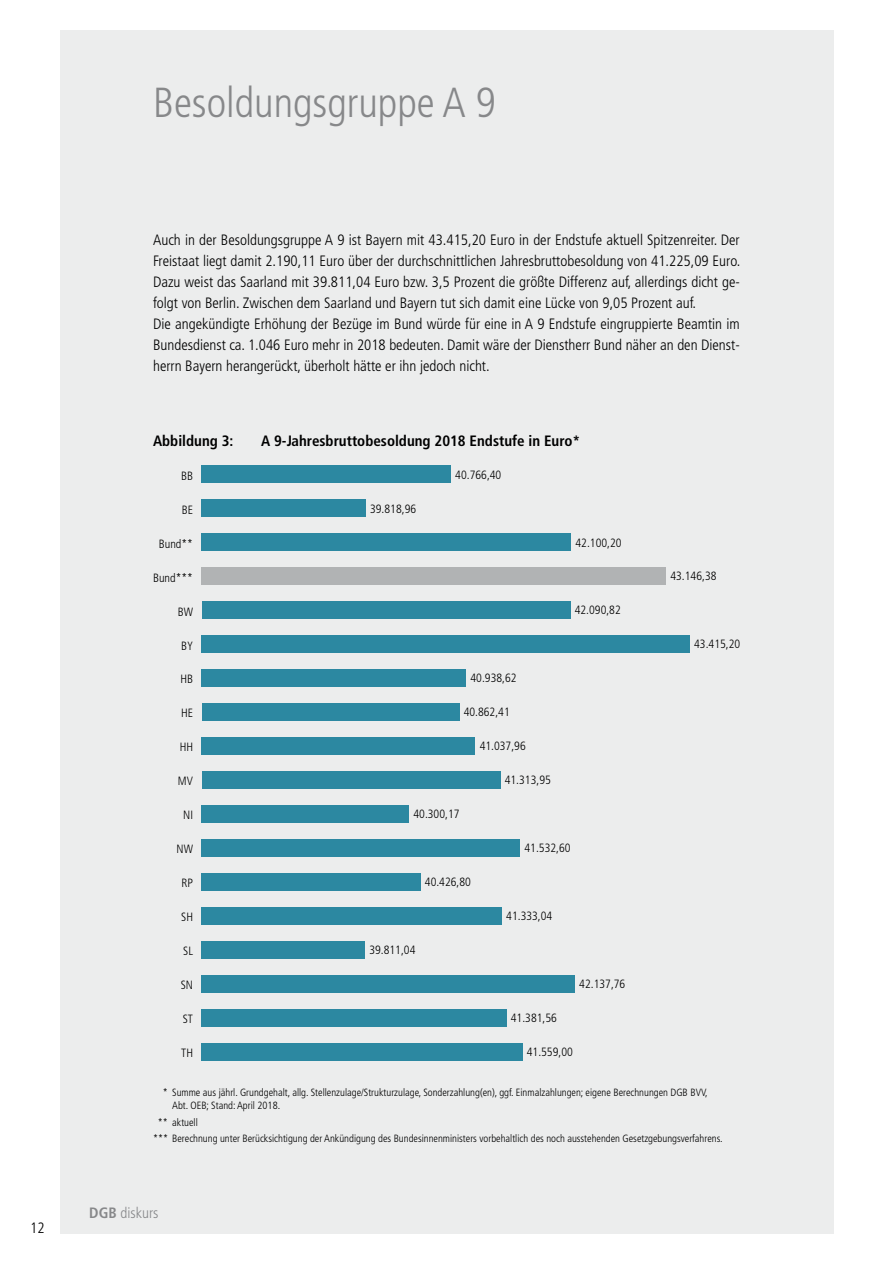
<style>
.page{position:relative;width:893px;height:1263px;background:#fff}
.page>*{position:absolute;margin:0;border:0;box-sizing:border-box;transform-origin:0 0}
.t1{font:300 condensed 42px "Frutiger";color:#87888a}
.t2{font:300 condensed 15px/21px "Frutiger";color:#000}
.t3{font:700 condensed 15px "Frutiger";color:#000}
.t4{font:300 condensed 15px "Frutiger";color:#87888a}
.t5{font:300 condensed 12px "Frutiger";color:#000}
.t6{font:300 condensed 10.5px/12.6px "Frutiger";color:#000}
.s1{font-weight:700}
</style>
<div class="page">
<div style="left:60px;top:30px;width:773px;height:1203px;background:#eceded"></div>
<div style="left:202px;top:1044px;width:321px;height:17px;background:#2c88a1"></div>
<div style="left:202px;top:1010px;width:305px;height:17px;background:#2c88a1"></div>
<div style="left:202px;top:976px;width:373px;height:17px;background:#2c88a1"></div>
<div style="left:202px;top:942px;width:163px;height:17px;background:#2c88a1"></div>
<div style="left:202px;top:908px;width:300px;height:17px;background:#2c88a1"></div>
<div style="left:202px;top:874px;width:219px;height:17px;background:#2c88a1"></div>
<div style="left:202px;top:840px;width:318px;height:17px;background:#2c88a1"></div>
<div style="left:202px;top:806px;width:207px;height:17px;background:#2c88a1"></div>
<div style="left:202px;top:772px;width:298px;height:17px;background:#2c88a1"></div>
<div style="left:202px;top:738px;width:273px;height:17px;background:#2c88a1"></div>
<div style="left:202px;top:704px;width:257px;height:17px;background:#2c88a1"></div>
<div style="left:202px;top:670px;width:264px;height:17px;background:#2c88a1"></div>
<div style="left:202px;top:636px;width:488px;height:17px;background:#2c88a1"></div>
<div style="left:202px;top:602px;width:368px;height:17px;background:#2c88a1"></div>
<div style="left:202px;top:534px;width:369px;height:17px;background:#2c88a1"></div>
<div style="left:202px;top:500px;width:164px;height:17px;background:#2c88a1"></div>
<div style="left:202px;top:568px;width:464px;height:17px;background:#b1b3b4"></div>
<div style="left:202px;top:466px;width:249px;height:17px;background:#2c88a1"></div>
<p class="t2" style="left:30px;top:1218px;width:16px">12</p>
<h1 class="t1" style="left:153px;top:78px;width:345px">Besoldungsgruppe A 9</h1>
<p class="t2" style="left:153px;top:230px;width:589px">Auch in der Besoldungsgruppe A 9 ist Bayern mit 43.415,20 Euro in der Endstufe aktuell Spitzenreiter. Der Freistaat liegt damit 2.190,11 Euro über der durchschnittlichen Jahresbruttobesoldung von 41.225,09 Euro.<br>Dazu weist das Saarland mit 39.811,04 Euro bzw. 3,5 Prozent die größte Differenz auf, allerdings dicht ge&shy;folgt von Berlin. Zwischen dem Saarland und Bayern tut sich damit eine Lücke von 9,05 Prozent auf.<br>Die angekündigte Erhöhung der Bezüge im Bund würde für eine in A 9 Endstufe eingruppierte Beamtin im Bundesdienst ca. 1.046 Euro mehr in 2018 bedeuten. Damit wäre der Dienstherr Bund näher an den Dienst&shy;herrn Bayern herangerückt, überholt hätte er ihn jedoch nicht.</p>
<p class="t3" style="left:153px;top:432px;width:82px">Abbildung 3:</p>
<p class="t3" style="left:261px;top:432px;width:321px">A 9-Jahresbruttobesoldung 2018 Endstufe in Euro*</p>
<p class="t5" style="left:181px;top:469px;width:13px">BB</p>
<p class="t5" style="left:182px;top:503px;width:13px">BE</p>
<p class="t5" style="left:159px;top:537px;width:36px">Bund**</p>
<p class="t5" style="left:153px;top:571px;width:41px">Bund***</p>
<p class="t5" style="left:178px;top:604px;width:17px">BW</p>
<p class="t5" style="left:181px;top:638px;width:13px">BY</p>
<p class="t5" style="left:180px;top:672px;width:14px">HB</p>
<p class="t5" style="left:181px;top:706px;width:13px">HE</p>
<p class="t5" style="left:180px;top:740px;width:15px">HH</p>
<p class="t5" style="left:178px;top:774px;width:17px">MV</p>
<p class="t5" style="left:183px;top:808px;width:11px">NI</p>
<p class="t5" style="left:177px;top:842px;width:18px">NW</p>
<p class="t5" style="left:181px;top:876px;width:13px">RP</p>
<p class="t5" style="left:181px;top:910px;width:13px">SH</p>
<p class="t5" style="left:183px;top:944px;width:11px">SL</p>
<p class="t5" style="left:181px;top:978px;width:14px">SN</p>
<p class="t5" style="left:183px;top:1012px;width:12px">ST</p>
<p class="t5" style="left:181px;top:1046px;width:13px">TH</p>
<p class="t5" style="left:370px;top:502px;width:48px">39.818,96</p>
<p class="t5" style="left:455px;top:468px;width:48px">40.766,40</p>
<p class="t5" style="left:471px;top:671px;width:48px">40.938,62</p>
<p class="t5" style="left:464px;top:705px;width:48px">40.862,41</p>
<p class="t5" style="left:480px;top:739px;width:48px">41.037,96</p>
<p class="t5" style="left:505px;top:773px;width:48px">41.313,95</p>
<p class="t5" style="left:413px;top:807px;width:48px">40.300,17</p>
<p class="t5" style="left:575px;top:535px;width:48px">42.100,20</p>
<p class="t5" style="left:575px;top:603px;width:48px">42.090,82</p>
<p class="t5" style="left:425px;top:875px;width:48px">40.426,80</p>
<p class="t5" style="left:369px;top:943px;width:48px">39.811,04</p>
<p class="t5" style="left:525px;top:841px;width:48px">41.532,60</p>
<p class="t5" style="left:506px;top:909px;width:48px">41.333,04</p>
<p class="t5" style="left:579px;top:977px;width:48px">42.137,76</p>
<p class="t5" style="left:511px;top:1011px;width:48px">41.381,56</p>
<p class="t5" style="left:527px;top:1045px;width:48px">41.559,00</p>
<p class="t5" style="left:670px;top:569px;width:48px">43.146,38</p>
<p class="t5" style="left:694px;top:637px;width:48px">43.415,20</p>
<p class="t6" style="left:172px;top:1086px;width:537px;text-indent:-9px">* Summe aus jährl. Grundgehalt, allg. Stellenzulage/Strukturzulage, Sonderzahlung(en), ggf. Einmalzahlungen; eigene Berechnungen DGB BVV,<br>Abt. OEB; Stand: April 2018.</p>
<p class="t6" style="left:153px;top:1114px;width:571px;line-height:16.8px;text-indent:5px">** aktuell<br>*** Berechnung unter Berücksichtigung der Ankündigung des Bundesinnenministers vorbehaltlich des noch ausstehenden Gesetzgebungsverfahrens.</p>
<p class="t4" style="left:89px;top:1204px;width:71px"><span class="s1">DGB</span> diskurs</p>
</div>
